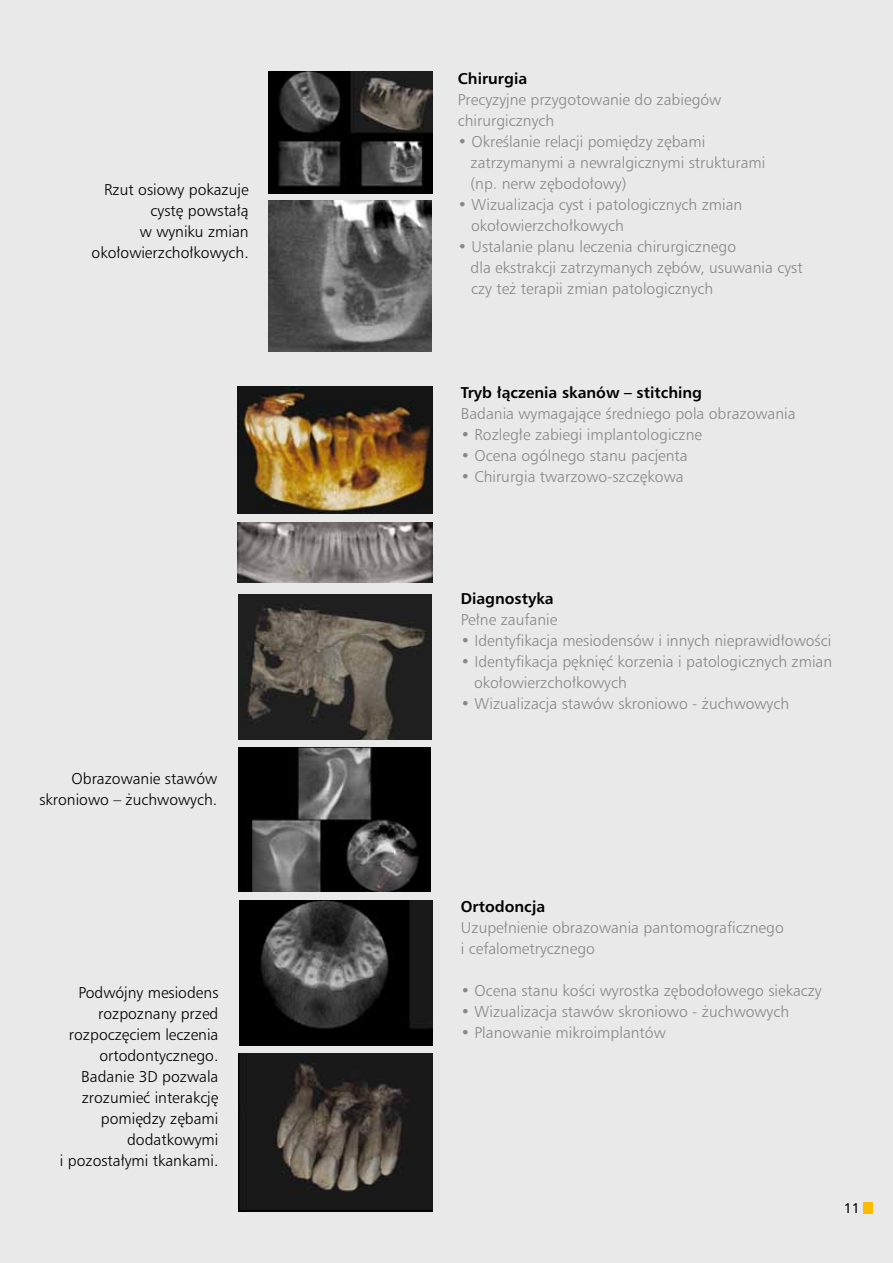
<style>
.page{position:relative;width:893px;height:1263px;background:#e9e9ea}
.page>*{position:absolute;margin:0;border:0;box-sizing:border-box;transform-origin:0 0}
.t1{font:15px/21px "Humnst 777 Lt PL";color:#87888a}
.t2{font:15px/21px "Humnst 777 Lt PL";color:#000;text-align:right}
.t3{font:700 15px "Humnst 777 PL";color:#000}
.t4{font:13.5px "Humnst 777 PL";color:#000}
</style>
<div class="page">
<img style="left:269px;top:71px;width:163px;height:123px">
<img style="left:268px;top:201px;width:163px;height:150px">
<img style="left:238px;top:386px;width:194px;height:128px">
<img style="left:238px;top:523px;width:194px;height:60px">
<img style="left:238px;top:747px;width:192px;height:144px">
<img style="left:238px;top:594px;width:194px;height:146px">
<img style="left:239px;top:901px;width:193px;height:144px">
<img style="left:238px;top:1053px;width:194px;height:159px">
<div style="left:863px;top:1202px;width:9px;height:11px;background:#fabb00"></div>
<p class="t2" style="left:92px;top:179px;width:159px">Rzut osiowy pokazuje cystę powstałą<br>w wyniku zmian okołowierzchołkowych.</p>
<p class="t2" style="left:39px;top:768px;width:179px">Obrazowanie stawów skroniowo – żuchwowych.</p>
<p class="t2" style="left:60px;top:982px;width:160px">Podwójny mesiodens rozpoznany przed rozpoczęciem leczenia ortodontycznego.<br>Badanie 3D pozwala zrozumieć interakcję pomiędzy zębami dodatkowymi<br>i pozostałymi tkankami.</p>
<p class="t3" style="left:458px;top:69px;width:71px">Chirurgia</p>
<p class="t1" style="left:458px;top:89px;width:265px">Precyzyjne przygotowanie do zabiegów chirurgicznych</p>
<p class="t1" style="left:471px;top:131px;width:296px;text-indent:-13px">• Określanie relacji pomiędzy zębami zatrzymanymi a newralgicznymi strukturami (np. nerw zębodołowy)</p>
<p class="t1" style="left:471px;top:194px;width:273px;text-indent:-13px">• Wizualizacja cyst i patologicznych zmian okołowierzchołkowych</p>
<p class="t1" style="left:471px;top:236px;width:333px;text-indent:-13px">• Ustalanie planu leczenia chirurgicznego<br>dla ekstrakcji zatrzymanych zębów, usuwania cyst czy też terapii zmian patologicznych</p>
<p class="t3" style="left:461px;top:383px;width:243px">Tryb łączenia skanów – stitching</p>
<p class="t1" style="left:461px;top:403px;width:336px">Badania wymagające średniego pola obrazowania</p>
<p class="t1" style="left:461px;top:424px;width:243px">• Rozległe zabiegi implantologiczne</p>
<p class="t1" style="left:461px;top:445px;width:228px">• Ocena ogólnego stanu pacjenta</p>
<p class="t1" style="left:461px;top:466px;width:224px">• Chirurgia twarzowo-szczękowa</p>
<p class="t3" style="left:461px;top:588px;width:94px">Diagnostyka</p>
<p class="t1" style="left:461px;top:608px;width:98px">Pełne zaufanie</p>
<p class="t1" style="left:461px;top:629px;width:372px">• Identyfikacja mesiodensów i innych nieprawidłowości</p>
<p class="t1" style="left:474px;top:650px;width:360px;text-indent:-13px">• Identyfikacja pęknięć korzenia i patologicznych zmian okołowierzchołkowych</p>
<p class="t1" style="left:461px;top:692px;width:330px">• Wizualizacja stawów skroniowo - żuchwowych</p>
<p class="t3" style="left:461px;top:897px;width:86px">Ortodoncja</p>
<p class="t1" style="left:461px;top:917px;width:324px">Uzupełnienie obrazowania pantomograficznego i cefalometrycznego</p>
<p class="t1" style="left:461px;top:980px;width:362px">• Ocena stanu kości wyrostka zębodołowego siekaczy</p>
<p class="t1" style="left:461px;top:1001px;width:330px">• Wizualizacja stawów skroniowo - żuchwowych</p>
<p class="t1" style="left:461px;top:1022px;width:206px">• Planowanie mikroimplantów</p>
<p class="t4" style="left:844px;top:1199px;width:18px">11</p>
</div>
